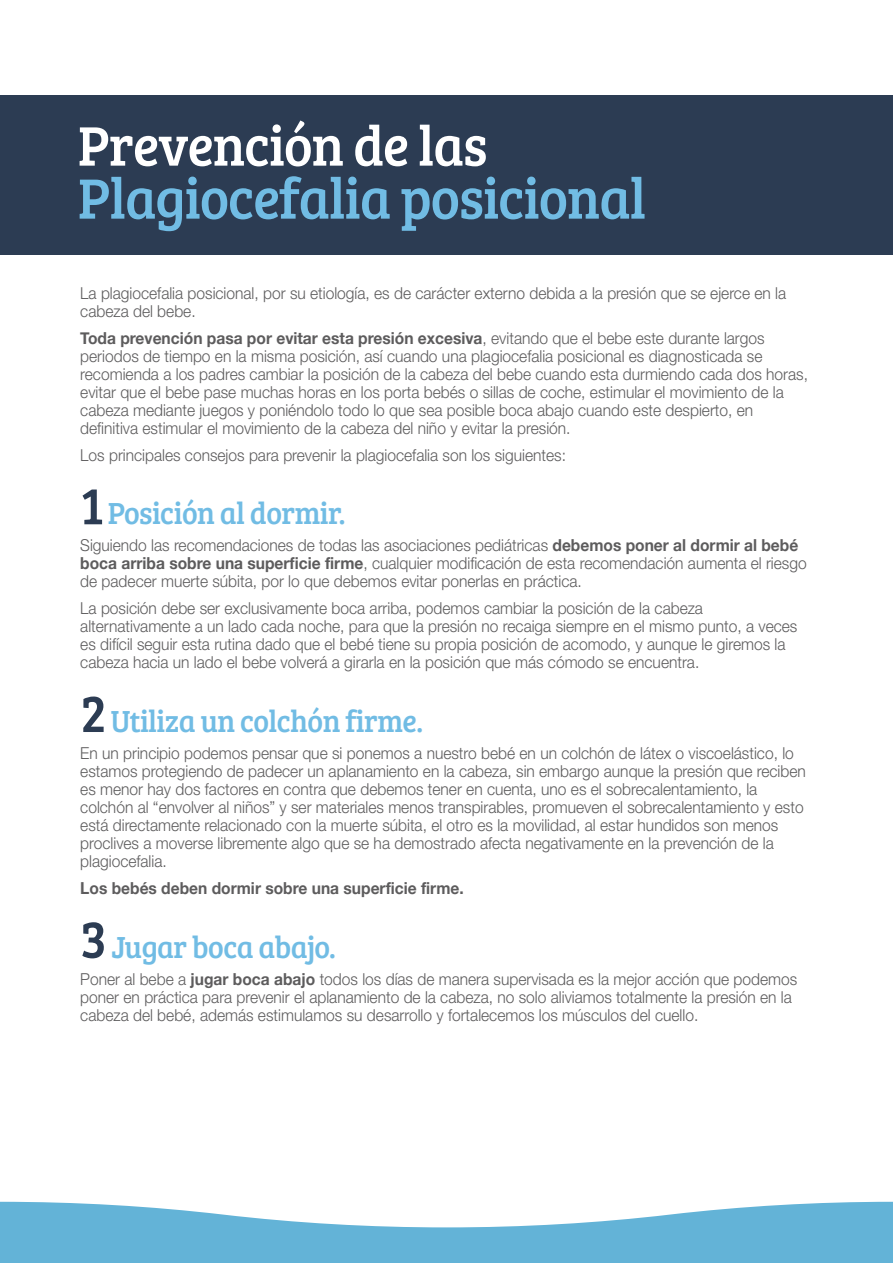
<style>
.page{position:relative;width:893px;height:1263px;background:#fff}
.page>*{position:absolute;margin:0;border:0;box-sizing:border-box;transform-origin:0 0}
.t1{font:58.65px "Bree Serif";letter-spacing:-.02em;color:#71bce4;scale:.94 1}
.t2{font:57.45px "Bree Serif";letter-spacing:-.02em;color:#fff;scale:.94 1}
.t3{font:31.5px "Bree Serif";letter-spacing:-.02em;color:#71bce4;scale:.94 1}
.t4{font:300 16.5px/18px "Helvetica Neue";color:#5d5c5d;scale:.94 1}
.t5{font:700 16.5px "Helvetica Neue";color:#5d5c5d;scale:.94 1}
.s1{font-weight:700}
.s2{font-size:54px;color:#2c3c53}
</style>
<div class="page">
<div style="left:0;top:95px;width:893px;height:159px;background:#2c3c53"></div>
<svg style="left:0;top:1202px;width:893px;height:61px;fill:#63b3d7"></svg>
<h2 class="t2" style="left:78px;top:104px;width:437px">Prevención de las</h2>
<h1 class="t1" style="left:78px;top:155px;width:606px">Plagiocefalia posicional</h1>
<p class="t4" style="left:80px;top:283px;width:752px">La plagiocefalia posicional, por su etiología, es de carácter externo debida a la presión que se ejerce en la cabeza del bebe.</p>
<p class="t4" style="left:80px;top:328px;width:776px"><span class="s1">Toda prevención pasa por evitar esta presión excesiva</span>, evitando que el bebe este durante largos periodos de tiempo en la misma posición, así cuando una plagiocefalia posicional es diagnosticada se recomienda a los padres cambiar la posición de la cabeza del bebe cuando esta durmiendo cada dos horas, evitar que el bebe pase muchas horas en los porta bebés o sillas de coche, estimular el movimiento de la cabeza mediante juegos y poniéndolo todo lo que sea posible boca abajo cuando este despierto, en definitiva estimular el movimiento de la cabeza del niño y evitar la presión.</p>
<p class="t4" style="left:80px;top:445px;width:518px">Los principales consejos para prevenir la plagiocefalia son los siguientes:</p>
<h3 class="t3" style="left:80px;top:490px;width:284px"><span class="s2">1</span> Posición al dormir.</h3>
<p class="t4" style="left:80px;top:535px;width:774px">Siguiendo las recomendaciones de todas las asociaciones pediátricas <span class="s1">debemos poner al dormir al bebé boca arriba sobre una superficie firme</span>, cualquier modificación de esta recomendación aumenta el riesgo de padecer muerte súbita, por lo que debemos evitar ponerlas en práctica.</p>
<p class="t4" style="left:80px;top:598px;width:764px">La posición debe ser exclusivamente boca arriba, podemos cambiar la posición de la cabeza alternativamente a un lado cada noche, para que la presión no recaiga siempre en el mismo punto, a veces es difícil seguir esta rutina dado que el bebé tiene su propia posición de acomodo, y aunque le giremos la cabeza hacia un lado el bebe volverá a girarla en la posición que más cómodo se encuentra.</p>
<h3 class="t3" style="left:80px;top:698px;width:366px"><span class="s2">2</span> Utiliza un colchón firme.</h3>
<p class="t4" style="left:80px;top:743px;width:773px">En un principio podemos pensar que si ponemos a nuestro bebé en un colchón de látex o viscoelástico, lo estamos protegiendo de padecer un aplanamiento en la cabeza, sin embargo aunque la presión que reciben es menor hay dos factores en contra que debemos tener en cuenta, uno es el sobrecalentamiento, la colchón al “envolver al niños” y ser materiales menos transpirables, promueven el sobrecalentamiento y esto está directamente relacionado con la muerte súbita, el otro es la movilidad, al estar hundidos son menos proclives a moverse libremente algo que se ha demostrado afecta negativamente en la prevención de la plagiocefalia.</p>
<p class="t5" style="left:80px;top:878px;width:409px">Los bebés deben dormir sobre una superficie firme.</p>
<h3 class="t3" style="left:80px;top:924px;width:273px"><span class="s2">3</span> Jugar boca abajo.</h3>
<p class="t4" style="left:80px;top:969px;width:764px">Poner al bebe a <span class="s1">jugar boca abajo</span> todos los días de manera supervisada es la mejor acción que podemos poner en práctica para prevenir el aplanamiento de la cabeza, no solo aliviamos totalmente la presión en la cabeza del bebé, además estimulamos su desarrollo y fortalecemos los músculos del cuello.</p>
</div>
